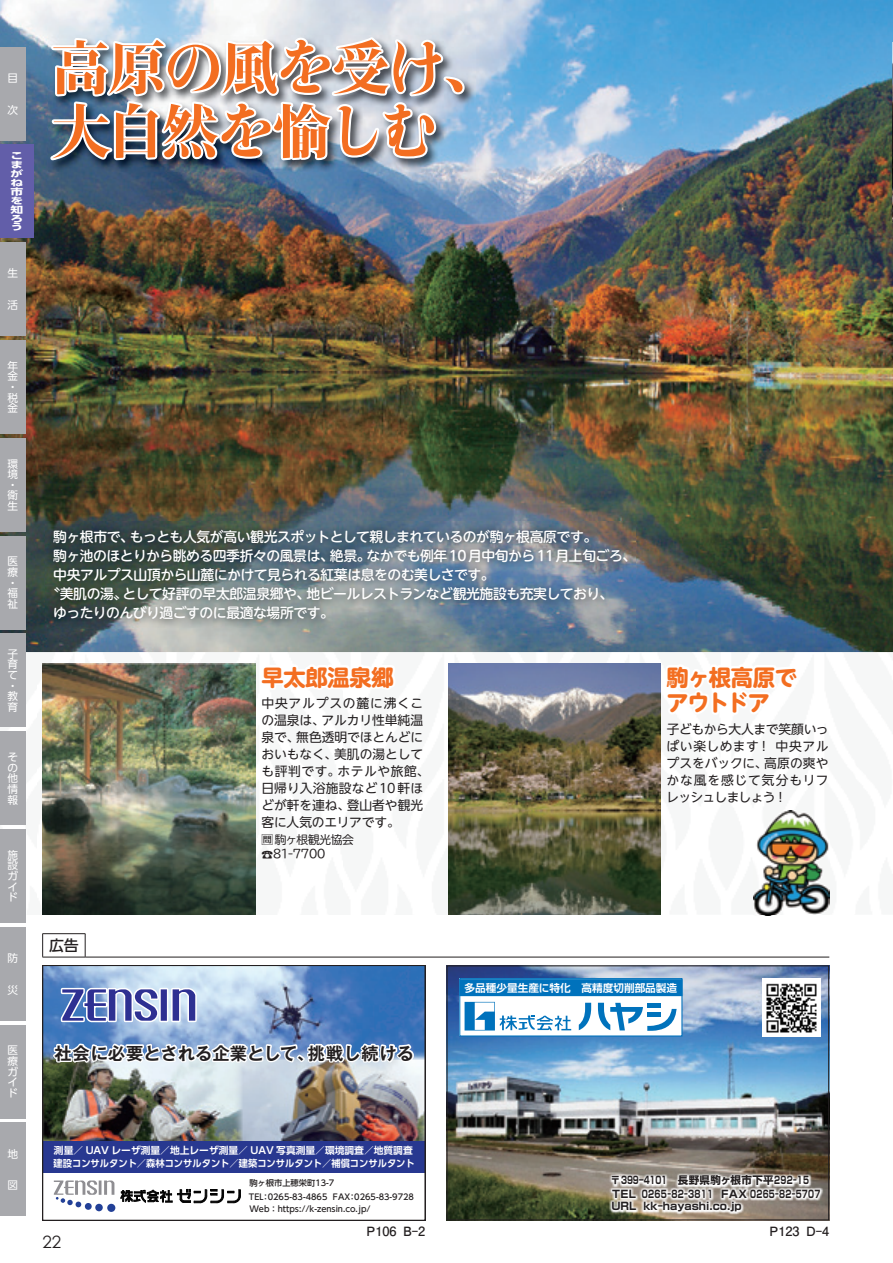
<style>
.page{position:relative;width:893px;height:1263px;background:#fff}
.page>*{position:absolute;margin:0;border:0;box-sizing:border-box;transform-origin:0 0}
.t1{font:800 58.5px/63.8px "Kocho Std";letter-spacing:-.045em;color:#f36e21}
.t2{font:700 22.35px/25.5px "UD Shin M Go Pr 6";letter-spacing:-.05em;color:#f36e21}
.t3{font:700 22.35px "UD Shin M Go Pr 6";letter-spacing:-.02em;color:#f36e21}
.t4{font:700 17.25px "Gothic MB101 Pro De";color:#231f20}
.t5{font:16.95px "Century Gothic";color:#231f20}
.t6{font:500 14.85px "UD Shin Go Pro";color:#231f20}
.t7{font:500 13.8px "UD Shin M Go Pr 6";letter-spacing:-.035em;color:#fff}
.t8{font:12.75px/17px "UD Shin Go NT Pr 6 N";letter-spacing:.005em;color:#231f20}
.t9{font:700 12.75px "Futo Go B101 Pro";color:#231f20}
.t10{font:11.7px/14.9px "TBUDR Go Std";letter-spacing:-.06em;color:#231f20}
.t11{font:10.65px/10.6px "UD Shin Go Pro";color:#fff}
.t12{font:700 10.65px "Shin Go Pro De";color:#fff}
.t13{font:700 10.5px/13.4px "Shin Go Pro";letter-spacing:.04em;color:#231f20}
.t14{font:700 10.5px "Shin Go Pro";color:#231f20}
.t15{font:700 9.75px "UD Shin Go Pro De";color:#fff;scale:.95 1}
.t16{font:700 9.75px "UD Shin Go Pro De";color:#fff}
.t17{font:700 9px/9px "UD Shin Go Pro";color:#fff;scale:1.43 1}
.t18{font:500 8.25px/13.4px "UD Shin Go Pro";color:#231f20}
.s1{font-family:"Oba QNEOPLUS"}
</style>
<div class="page">
<img style="left:26px;top:652px;width:829px;height:263px">
<img style="left:0;top:0;width:892px;height:652px">
<img style="left:467px;top:35px;width:9px;height:137px">
<img style="left:47px;top:0;width:420px;height:250px">
<img style="left:46px;top:522px;width:589px;height:106px">
<svg style="left:258px;top:650px;width:141px;height:59px"></svg>
<svg style="left:663px;top:579px;width:138px;height:138px"></svg>
<img style="left:43px;top:663px;width:212px;height:251px">
<img style="left:448px;top:663px;width:213px;height:251px">
<img style="left:753px;top:811px;width:77px;height:105px">
<hr style="left:892px;top:0;width:1px;height:652px;background:#f6f3a6">
<hr style="left:42px;top:933px;width:43px;height:1px;background:#231f20">
<svg style="left:42px;top:934px;width:1px;height:23px"></svg>
<svg style="left:85px;top:934px;width:1px;height:23px"></svg>
<hr style="left:42px;top:957px;width:43px;height:1px;background:#231f20">
<hr style="left:85px;top:957px;width:744px;height:1px;background:#231f20">
<div style="left:0;top:47px;width:26px;height:93px;background:#a8a9ad"></div>
<div style="left:0;top:242px;width:26px;height:94px;background:#a8a9ad"></div>
<div style="left:0;top:340px;width:26px;height:94px;background:#a8a9ad"></div>
<div style="left:0;top:438px;width:26px;height:93px;background:#a8a9ad"></div>
<div style="left:0;top:731px;width:26px;height:94px;background:#a8a9ad"></div>
<div style="left:0;top:829px;width:26px;height:94px;background:#a8a9ad"></div>
<div style="left:0;top:927px;width:26px;height:93px;background:#a8a9ad"></div>
<div style="left:0;top:1123px;width:26px;height:93px;background:#a8a9ad"></div>
<div style="left:0;top:1025px;width:26px;height:93px;background:#a8a9ad"></div>
<div style="left:0;top:634px;width:26px;height:93px;background:#a8a9ad"></div>
<div style="left:0;top:145px;width:34px;height:93px;background:#625ea9"></div>
<div style="left:0;top:536px;width:26px;height:93px;background:#a8a9ad"></div>
<img style="left:242px;top:1068px;width:180px;height:73px">
<img style="left:46px;top:1060px;width:196px;height:81px">
<img style="left:46px;top:968px;width:376px;height:92px">
<div style="left:43px;top:1141px;width:382px;height:32px;background:#283890"></div>
<svg style="left:54px;top:1180px;width:187px;height:32px"></svg>
<svg style="left:59px;top:986px;width:139px;height:38px;background:#8794c8"></svg>
<img style="left:49px;top:1041px;width:366px;height:54px">
<div style="left:43px;top:965px;width:382px;height:255px;border:2px solid #231f20"></div>
<img style="left:448px;top:967px;width:379px;height:251px">
<div style="left:460px;top:978px;width:222px;height:58px;background:#fff"></div>
<div style="left:459px;top:979px;width:223px;height:17px;background:#0072bc"></div>
<svg style="left:465px;top:1002px;width:106px;height:28px"></svg>
<svg style="left:579px;top:1003px;width:12px;height:27px"></svg>
<svg style="left:598px;top:1003px;width:79px;height:28px"></svg>
<div style="left:647px;top:1003px;width:14px;height:5px;background:#0072bc"></div>
<hr style="left:647px;top:1012px;width:14px;height:4px;background:#0072bc">
<div style="left:459px;top:978px;width:223px;height:58px;border:1px solid #0072bc"></div>
<img style="left:555px;top:1119px;width:274px;height:101px">
<img style="left:763px;top:978px;width:57px;height:58px">
<p class="t11" style="left:7px;top:72px;width:11px">目</p>
<p class="t11" style="left:7px;top:104px;width:12px">次</p>
<p class="t17" style="left:11px;top:151px;width:10px">こまがね市を知ろう</p>
<p class="t11" style="left:7px;top:268px;width:12px">生</p>
<p class="t11" style="left:7px;top:299px;width:12px">活</p>
<h1 class="t1" style="left:51px;top:28px;width:451px">高原の風を受け、大自然を愉しむ</h1>
<p class="t11" style="left:7px;top:360px;width:12px">年金・税金</p>
<p class="t11" style="left:7px;top:458px;width:12px">環境・衛生</p>
<p class="t11" style="left:7px;top:556px;width:12px">医療・福祉</p>
<p class="t11" style="left:7px;top:648px;width:12px">子育て・教育</p>
<p class="t11" style="left:7px;top:751px;width:12px;text-align:justify">その他情報</p>
<p class="t11" style="left:7px;top:849px;width:12px;text-align:justify">施設ガイド</p>
<p class="t11" style="left:7px;top:952px;width:12px">防</p>
<p class="t11" style="left:7px;top:984px;width:12px">災</p>
<p class="t11" style="left:7px;top:1045px;width:12px;text-align:justify">医療ガイド</p>
<p class="t11" style="left:7px;top:1148px;width:12px">地</p>
<p class="t11" style="left:7px;top:1180px;width:11px">図</p>
<p class="t7" style="left:53px;top:525px;width:545px">駒ヶ根市で、もっとも人気が高い観光スポットとして親しまれているのが駒ヶ根高原です。</p>
<p class="t7" style="left:53px;top:544px;width:584px">駒ヶ池のほとりから眺める四季折々の風景は、絶景。なかでも例年10月中旬から11月上旬ごろ、</p>
<p class="t7" style="left:53px;top:563px;width:443px">中央アルプス山頂から山麓にかけて見られる紅葉は息をのむ美しさです。</p>
<p class="t7" style="left:46px;top:582px;width:569px">〝美肌の湯〟として好評の早太郎温泉郷や、地ビールレストランなど観光施設も充実しており、</p>
<p class="t7" style="left:53px;top:602px;width:282px">ゆったりのんびり過ごすのに最適な場所です。</p>
<p class="t6" style="left:49px;top:933px;width:31px">広告</p>
<h2 class="t3" style="left:261px;top:658px;width:134px">早太郎温泉郷</h2>
<h2 class="t2" style="left:666px;top:663px;width:132px">駒ヶ根高原でアウトドア</h2>
<p class="t8" style="left:666px;top:720px;width:164px;text-align:justify">子どもから大人まで笑顔いっぱい楽しめます！ 中央アルプスをバックに、高原の爽やかな風を感じて気分もリフレッシュしましょう！</p>
<p class="t8" style="left:261px;top:695px;width:170px">中央アルプスの麓に沸くこの温泉は、アルカリ性単純温泉で、無色透明でほとんどにおいもなく、美肌の湯としても評判です。ホテルや旅館、日帰り入浴施設など10軒ほどが軒を連ね、登山者や観光客に人気のエリアです。</p>
<p class="t10" style="left:261px;top:832px;width:94px"><span class="s1">x</span> 駒ヶ根観光協会<br><span class="s1">Z</span>81-7700</p>
<p class="t12" style="left:465px;top:979px;width:214px">多品種少量生産に特化　高精度切削部品製造</p>
<p class="t4" style="left:54px;top:1039px;width:361px">社会に必要とされる企業として、挑戦し続ける</p>
<p class="t16" style="left:54px;top:1142px;width:360px">測量／ UAV レーザ測量／地上レーザ測量／ UAV 写真測量／環境調査／地質調査</p>
<p class="t18" style="left:249px;top:1176px;width:167px">駒ヶ根市上穂栄町13-7<br>TEL：0265-83-4865 FAX：0265-83-9728</p>
<p class="t18" style="left:249px;top:1202px;width:123px">Web：https://k-zensin.co.jp/</p>
<p class="t15" style="left:54px;top:1155px;width:382px">建設コンサルタント／森林コンサルタント／建築コンサルタント／補償コンサルタント</p>
<p class="t13" style="left:610px;top:1172px;width:212px">〒399-4101　長野県駒ヶ根市下平292-15<br>TEL 0265-82-3811 FAX 0265-82-5707</p>
<p class="t14" style="left:611px;top:1197px;width:132px">URL kk-hayashi.co.jp</p>
<p class="t5" style="left:43px;top:1230px;width:20px">22</p>
<p class="t9" style="left:367px;top:1221px;width:60px">P106 B-2</p>
<p class="t9" style="left:770px;top:1221px;width:61px">P123 D-4</p>
</div>
